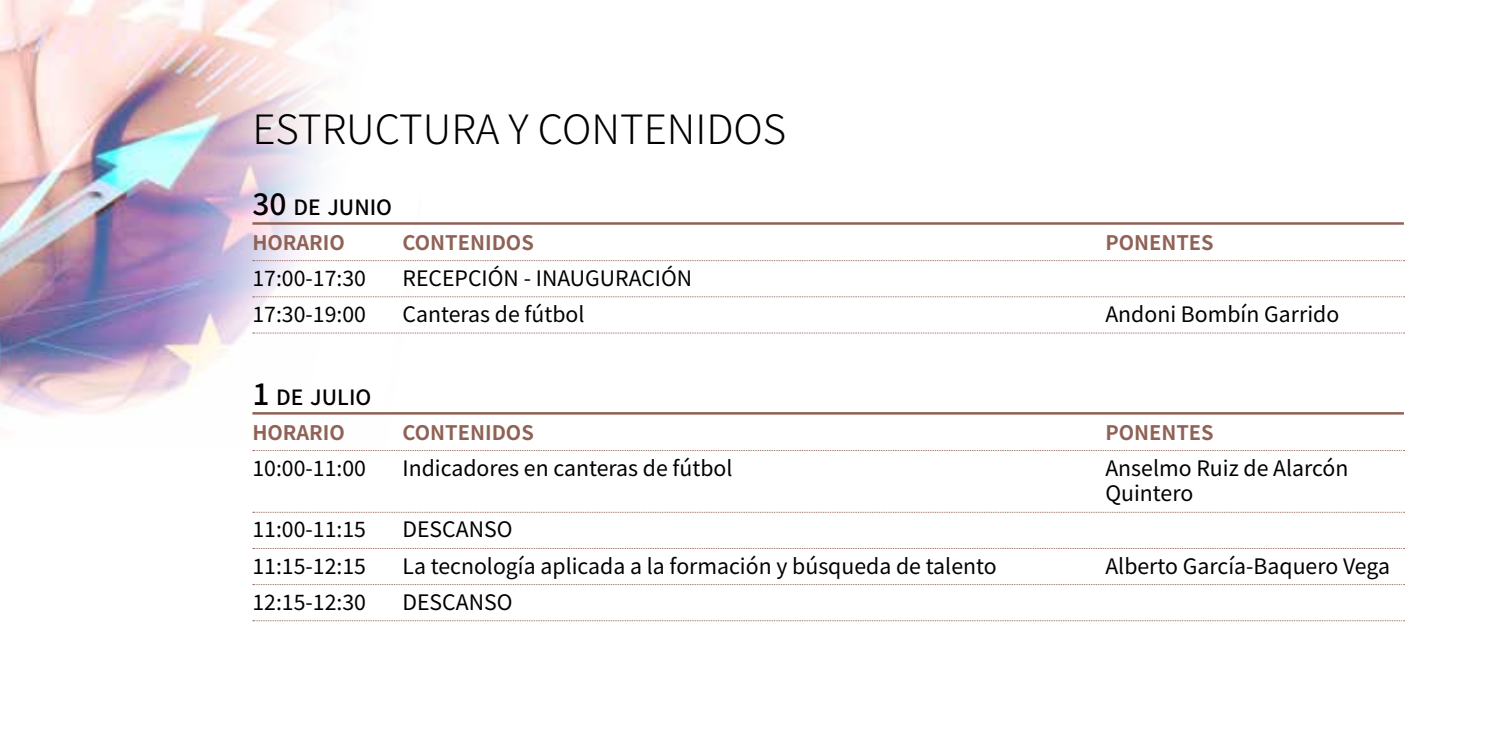
<style>
.page{position:relative;width:1489px;height:745px;background:#fff}
.page>*{position:absolute;margin:0;border:0;box-sizing:border-box;transform-origin:0 0}
.t1{font:300 40.5px "Noto Sans HK";color:#000}
.t2{font:21.25px/25.5px "Noto Sans HK";color:#000}
.t3{font:500 21px "Noto Sans HK";color:#000}
.t4{font:700 20px "Noto Sans HK";color:#906256}
.s1{font-size:30px}
</style>
<div class="page">
<img style="left:0;top:0;width:145px;height:343px">
<img style="left:145px;top:0;width:76px;height:343px">
<svg style="left:221px;top:0;width:310px;height:415px"></svg>
<svg style="left:0;top:343px;width:279px;height:170px"></svg>
<hr style="left:252px;top:222px;width:1151px;height:2px;background:#906256">
<svg style="left:253px;top:260px;width:1151px;height:1px"></svg>
<svg style="left:253px;top:296px;width:1151px;height:1px"></svg>
<svg style="left:253px;top:332px;width:1151px;height:1px"></svg>
<hr style="left:252px;top:412px;width:1151px;height:2px;background:#906256">
<svg style="left:253px;top:450px;width:1151px;height:1px"></svg>
<svg style="left:253px;top:511px;width:1151px;height:1px"></svg>
<svg style="left:253px;top:620px;width:1151px;height:1px"></svg>
<h1 class="t1" style="left:252px;top:106px;width:535px">ESTRUCTURA Y CONTENIDOS</h1>
<p class="t3" style="left:252px;top:195px;width:141px"><span class="s1">30</span> DE JUNIO</p>
<p class="t4" style="left:252px;top:231px;width:94px">HORARIO</p>
<p class="t4" style="left:402px;top:231px;width:133px">CONTENIDOS</p>
<p class="t4" style="left:1105px;top:231px;width:110px">PONENTES</p>
<p class="t2" style="left:252px;top:265px;width:115px">17:00-17:30</p>
<p class="t2" style="left:402px;top:265px;width:291px">RECEPCIÓN - INAUGURACIÓN</p>
<p class="t2" style="left:252px;top:302px;width:115px">17:30-19:00</p>
<p class="t2" style="left:402px;top:302px;width:183px">Canteras de fútbol</p>
<p class="t2" style="left:1105px;top:302px;width:235px">Andoni Bombín Garrido</p>
<p class="t3" style="left:252px;top:385px;width:120px"><span class="s1">1</span> DE JULIO</p>
<p class="t4" style="left:252px;top:420px;width:94px">HORARIO</p>
<p class="t4" style="left:402px;top:420px;width:133px">CONTENIDOS</p>
<p class="t4" style="left:1105px;top:420px;width:110px">PONENTES</p>
<p class="t2" style="left:252px;top:455px;width:115px">10:00-11:00</p>
<p class="t2" style="left:402px;top:455px;width:331px">Indicadores en canteras de fútbol</p>
<p class="t2" style="left:1105px;top:455px;width:244px">Anselmo Ruiz de Alarcón<br>Quintero</p>
<p class="t2" style="left:252px;top:517px;width:115px">11:00-11:15</p>
<p class="t2" style="left:402px;top:517px;width:112px">DESCANSO</p>
<p class="t2" style="left:252px;top:553px;width:115px">11:15-12:15</p>
<p class="t2" style="left:402px;top:553px;width:595px">La tecnología aplicada a la formación y búsqueda de talento</p>
<p class="t2" style="left:1105px;top:553px;width:286px">Alberto García-Baquero Vega</p>
<p class="t2" style="left:252px;top:589px;width:115px">12:15-12:30</p>
<p class="t2" style="left:402px;top:589px;width:112px">DESCANSO</p>
</div>
